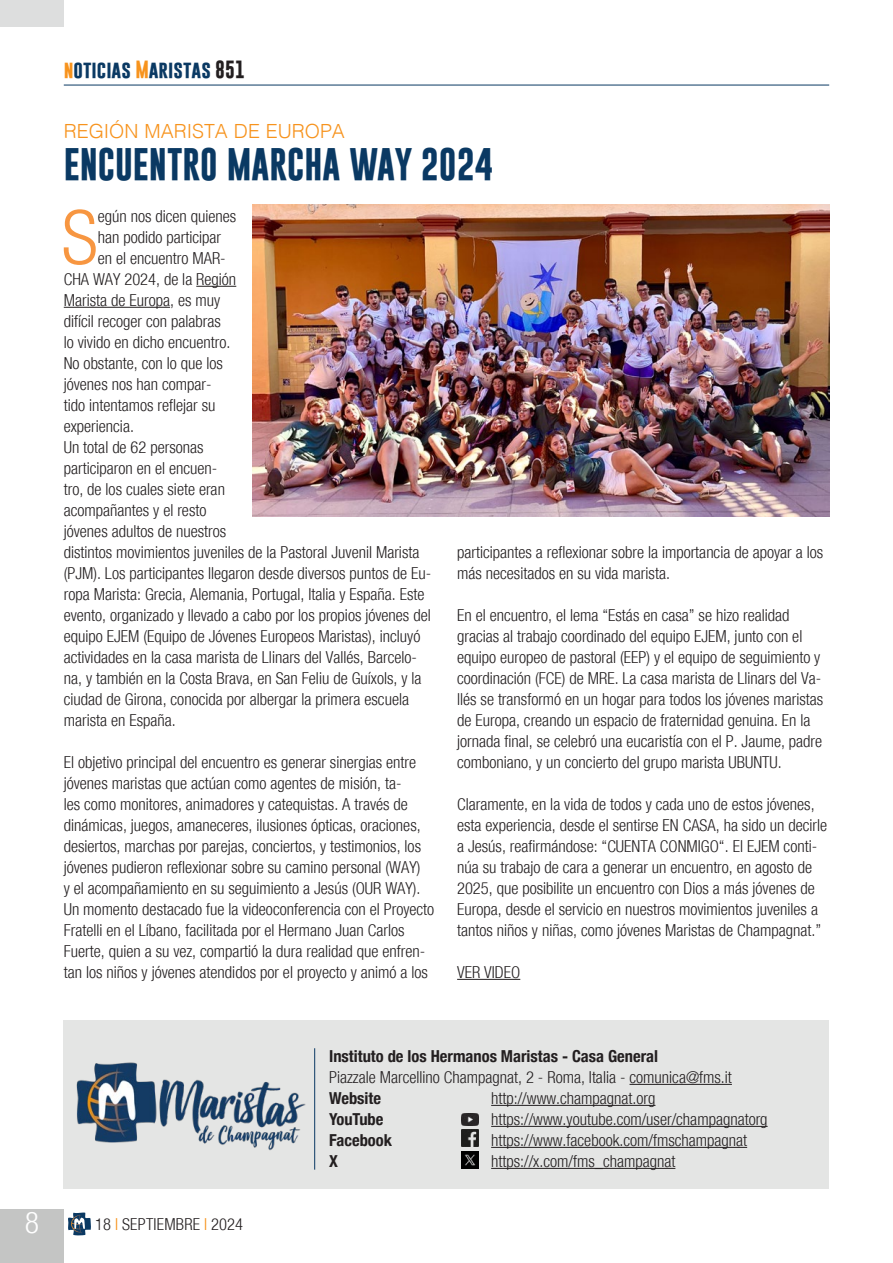
<style>
.page{position:relative;width:893px;height:1263px;background:#fff}
.page>*{position:absolute;margin:0;border:0;box-sizing:border-box;transform-origin:0 0}
.Testo_normal{font:300 condensed 75.3px "Helvetica Neue";color:#f79641}
.Titolo{font:700 33px "Gobold";color:#0a3963}
.t1{font:300 condensed 30px "Helvetica Neue";color:#fff}
.Titolo-2{font:300 19.5px "Helvetica";color:#f7931d}
.t2{font:700 18px "Gobold";color:#0a3963}
.Testo_normal-2{font:300 condensed 16.5px/21px "Helvetica Neue";color:#231f20}
.t3{font:700 condensed 16.5px "Helvetica Neue";color:#231f20}
.s1{color:#f7931d}
.s2{color:#231f20}
</style>
<div class="page">
<hr style="left:64px;top:85px;width:765px;height:1px;background:#0a3963">
<svg style="left:68px;top:1212px;width:23px;height:23px"></svg>
<div style="left:0;top:1209px;width:64px;height:54px;background:#c4c5c4"></div>
<div style="left:0;top:0;width:64px;height:27px;background:#dddede"></div>
<div style="left:64px;top:1020px;width:765px;height:168px;background:#e4e5e4"></div>
<hr style="left:629px;top:1084px;width:103px;height:1px;background:#231f20">
<hr style="left:314px;top:1048px;width:1px;height:122px;background:#0a3963">
<img style="left:76px;top:1062px;width:230px;height:89px">
<hr style="left:491px;top:1105px;width:164px;height:1px;background:#231f20">
<hr style="left:491px;top:1126px;width:277px;height:1px;background:#231f20">
<hr style="left:491px;top:1147px;width:256px;height:1px;background:#231f20">
<hr style="left:491px;top:1168px;width:184px;height:1px;background:#231f20">
<img style="left:461px;top:1129px;width:17px;height:17px">
<img style="left:461px;top:1152px;width:17px;height:17px">
<img style="left:461px;top:1113px;width:17px;height:12px">
<hr style="left:196px;top:286px;width:40px;height:1px;background:#231f20">
<hr style="left:64px;top:307px;width:106px;height:1px;background:#231f20">
<hr style="left:457px;top:979px;width:63px;height:1px;background:#231f20">
<img style="left:252px;top:205px;width:577px;height:311px">
<p class="t2" style="left:64px;top:57px;width:183px"><span class="s1">n</span>oticias <span class="s1">M</span>aristas <span class="s2">851</span></p>
<p class="Titolo-2" style="left:64px;top:114px;width:283px">REGIÓN MARISTA DE EUROPA</p>
<p class="Titolo" style="left:64px;top:143px;width:431px">ENCUENTRO MARCHA WAY 2024</p>
<p class="Testo_normal" style="left:62px;top:194px;width:38px">S</p>
<p class="Testo_normal-2" style="left:98px;top:206px;width:140px">egún nos dicen quienes</p>
<p class="Testo_normal-2" style="left:98px;top:227px;width:125px">han podido participar</p>
<p class="Testo_normal-2" style="left:98px;top:248px;width:129px">en el encuentro MAR-</p>
<p class="Testo_normal-2" style="left:64px;top:269px;width:174px">CHA WAY 2024, de la Región</p>
<p class="Testo_normal-2" style="left:64px;top:290px;width:158px">Marista de Europa, es muy</p>
<p class="Testo_normal-2" style="left:64px;top:311px;width:159px">difícil recoger con palabras</p>
<p class="Testo_normal-2" style="left:64px;top:332px;width:168px">lo vivido en dicho encuentro.</p>
<p class="Testo_normal-2" style="left:64px;top:353px;width:161px">No obstante, con lo que los</p>
<p class="Testo_normal-2" style="left:64px;top:374px;width:149px">jóvenes nos han compar-</p>
<p class="Testo_normal-2" style="left:64px;top:395px;width:153px">tido intentamos reflejar su</p>
<p class="Testo_normal-2" style="left:64px;top:416px;width:72px">experiencia.</p>
<p class="Testo_normal-2" style="left:64px;top:437px;width:369px">Un total de 62 personas<br>participaron en el encuen-<br>tro, de los cuales siete eran<br>acompañantes y el resto<br>jóvenes adultos de nuestros<br>distintos movimientos juveniles de la Pastoral Juvenil Marista (PJM). Los participantes llegaron desde diversos puntos de Eu&shy;ropa Marista: Grecia, Alemania, Portugal, Italia y España. Este evento, organizado y llevado a cabo por los propios jóvenes del equipo EJEM (Equipo de Jóvenes Europeos Maristas), incluyó actividades en la casa marista de Llinars del Vallés, Barcelo&shy;na, y también en la Costa Brava, en San Feliu de Guíxols, y la ciudad de Girona, conocida por albergar la primera escuela marista en España.</p>
<p class="Testo_normal-2" style="left:64px;top:752px;width:372px">El objetivo principal del encuentro es generar sinergias entre jóvenes maristas que actúan como agentes de misión, ta-<br>les como monitores, animadores y catequistas. A través de dinámicas, juegos, amaneceres, ilusiones ópticas, oraciones, desiertos, marchas por parejas, conciertos, y testimonios, los jóvenes pudieron reflexionar sobre su camino personal (WAY)<br>y el acompañamiento en su seguimiento a Jesús (OUR WAY).<br>Un momento destacado fue la videoconferencia con el Proyecto Fratelli en el Líbano, facilitada por el Hermano Juan Carlos Fuerte, quien a su vez, compartió la dura realidad que enfren&shy;tan los niños y jóvenes atendidos por el proyecto y animó a los</p>
<p class="Testo_normal-2" style="left:457px;top:542px;width:368px">participantes a reflexionar sobre la importancia de apoyar a los más necesitados en su vida marista.</p>
<p class="Testo_normal-2" style="left:457px;top:605px;width:368px">En el encuentro, el lema “Estás en casa” se hizo realidad gracias al trabajo coordinado del equipo EJEM, junto con el equipo europeo de pastoral (EEP) y el equipo de seguimiento y coordinación (FCE) de MRE. La casa marista de Llinars del Va&shy;llés se transformó en un hogar para todos los jóvenes maristas de Europa, creando un espacio de fraternidad genuina. En la jornada final, se celebró una eucaristía con el P. Jaume, padre comboniano, y un concierto del grupo marista UBUNTU.</p>
<p class="Testo_normal-2" style="left:457px;top:794px;width:371px">Claramente, en la vida de todos y cada uno de estos jóvenes, esta experiencia, desde el sentirse EN CASA, ha sido un decirle a Jesús, reafirmándose: “CUENTA CONMIGO“. El EJEM conti&shy;núa su trabajo de cara a generar un encuentro, en agosto de 2025, que posibilite un encuentro con Dios a más jóvenes de Europa, desde el servicio en nuestros movimientos juveniles a tantos niños y niñas, como jóvenes Maristas de Champagnat.”</p>
<p class="Testo_normal-2" style="left:457px;top:962px;width:65px">VER VIDEO</p>
<h3 class="t1" style="left:25px;top:1205px;width:16px">8</h3>
<p class="Testo_normal-2" style="left:95px;top:1214px;width:149px">18 <span class="s1">I</span> SEPTIEMBRE <span class="s1">I</span> 2024</p>
<p class="t3" style="left:329px;top:1042px;width:331px">Instituto de los Hermanos Maristas - Casa General</p>
<p class="Testo_normal-2" style="left:329px;top:1067px;width:404px">Piazzale Marcellino Champagnat, 2 - Roma, Italia - comunica@fms.it</p>
<p class="t3" style="left:329px;top:1084px;width:53px">Website</p>
<p class="Testo_normal-2" style="left:491px;top:1088px;width:166px">http://www.champagnat.org</p>
<p class="t3" style="left:329px;top:1105px;width:56px">YouTube</p>
<p class="Testo_normal-2" style="left:491px;top:1109px;width:278px">https://www.youtube.com/user/champagnatorg</p>
<p class="t3" style="left:329px;top:1126px;width:64px">Facebook</p>
<p class="Testo_normal-2" style="left:491px;top:1130px;width:257px">https://www.facebook.com/fmschampagnat</p>
<p class="t3" style="left:329px;top:1147px;width:10px">X</p>
<p class="Testo_normal-2" style="left:491px;top:1151px;width:186px">https://x.com/fms_champagnat</p>
</div>
